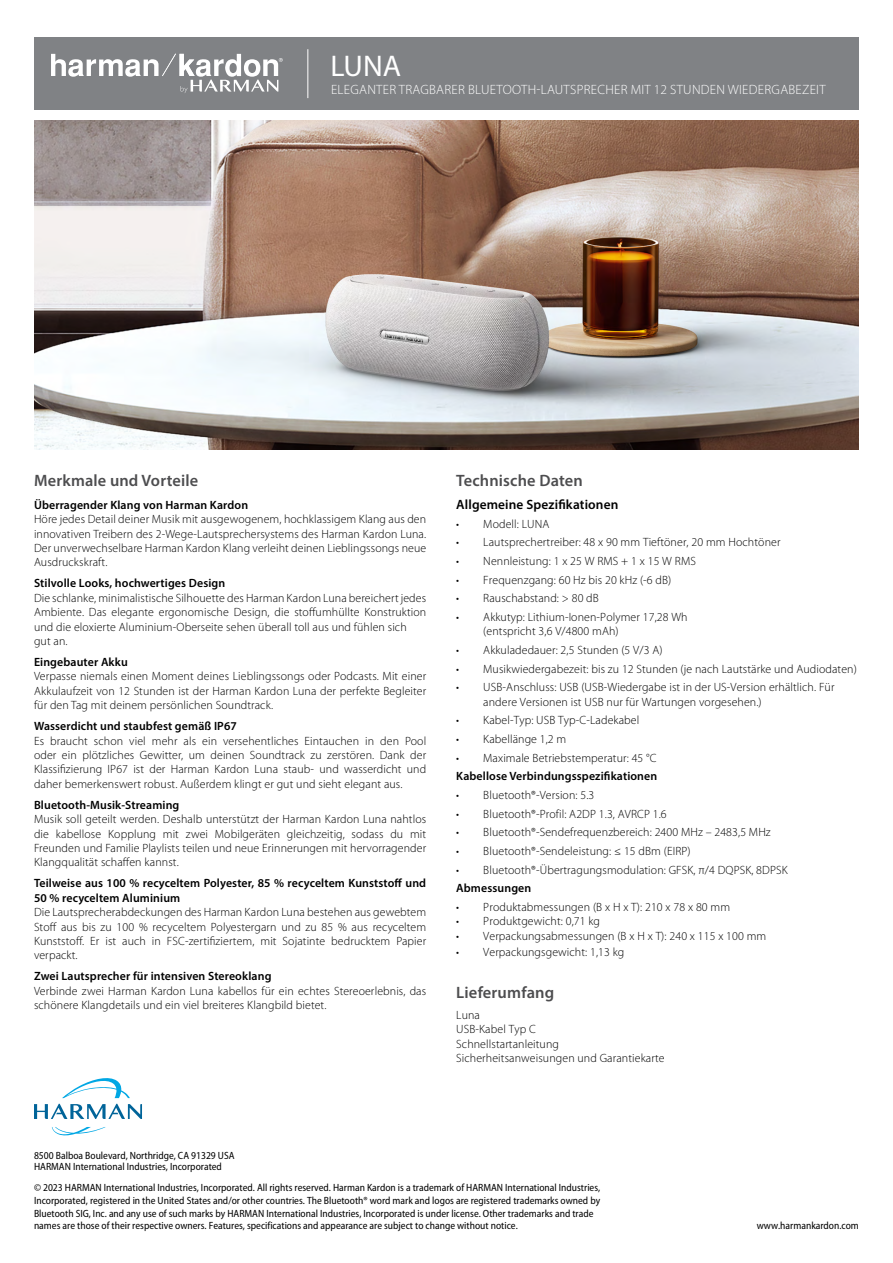
<style>
.page{position:relative;width:893px;height:1263px;background:#fff}
.page>*{position:absolute;margin:0;border:0;box-sizing:border-box;transform-origin:0 0}
.t1{font:30px "Myriad Pro";color:#fff}
.t2{font:600 16.5px "Myriad Pro";letter-spacing:.01em;color:#4d4d4f}
.t3{font:300 13.5px "Myriad Pro";letter-spacing:.02em;color:#fff}
.t4{font:600 13.5px "Myriad Pro";letter-spacing:.01em;color:#000}
.t5{font:300 12px/14.4px "Myriad Pro";letter-spacing:.01em;color:#000;text-align:justify}
.t6{font:600 12px/14.4px "Myriad Pro";letter-spacing:.01em;color:#000}
.t7{font:semi-condensed 10.5px/12.6px "Myriad Pro";color:#000}
</style>
<div class="page">
<div style="left:34px;top:37px;width:825px;height:72px;background:#808285"></div>
<hr style="left:307px;top:49px;width:1px;height:49px;background:#fff">
<svg style="left:51px;top:54px;width:232px;height:39px"></svg>
<img style="left:34px;top:120px;width:825px;height:329px">
<svg style="left:62px;top:1078px;width:68px;height:20px"></svg>
<svg style="left:52px;top:1127px;width:54px;height:9px"></svg>
<svg style="left:34px;top:1104px;width:108px;height:15px"></svg>
<h1 class="t1" style="left:330px;top:48px;width:72px">LUNA</h1>
<p class="t3" style="left:331px;top:82px;width:496px">ELEGANTER TRAGBARER BLUETOOTH-LAUTSPRECHER MIT 12 STUNDEN WIEDERGABEZEIT</p>
<h2 class="t2" style="left:34px;top:470px;width:166px">Merkmale und Vorteile</h2>
<p class="t6" style="left:34px;top:497px;width:216px">Überragender Klang von Harman Kardon</p>
<p class="t5" style="left:34px;top:512px;width:394px">Höre jedes Detail deiner Musik mit ausgewogenem, hochklassigem Klang aus den innovativen Treibern des 2-Wege-Lautsprechersystems des Harman Kardon Luna.<br>Der unverwechselbare Harman Kardon Klang verleiht deinen Lieblingssongs neue Ausdruckskraft.</p>
<p class="t6" style="left:34px;top:576px;width:193px">Stilvolle Looks, hochwertiges Design</p>
<p class="t5" style="left:34px;top:591px;width:394px;text-align:left">Die schlanke, minimalistische Silhouette des Harman Kardon Luna bereichert jedes Ambiente. Das elegante ergonomische Design, die stoffumhüllte Konstruktion und die eloxierte Aluminium-Oberseite sehen überall toll aus und fühlen sich gut an.</p>
<p class="t6" style="left:34px;top:654px;width:95px">Eingebauter Akku</p>
<p class="t5" style="left:34px;top:669px;width:394px">Verpasse niemals einen Moment deines Lieblingssongs oder Podcasts. Mit einer Akkulaufzeit von 12 Stunden ist der Harman Kardon Luna der perfekte Begleiter für den Tag mit deinem persönlichen Soundtrack.</p>
<p class="t6" style="left:34px;top:719px;width:204px">Wasserdicht und staubfest gemäß IP67</p>
<p class="t5" style="left:34px;top:733px;width:394px">Es braucht schon viel mehr als ein versehentliches Eintauchen in den Pool oder ein plötzliches Gewitter, um deinen Soundtrack zu zerstören. Dank der Klassifizierung IP67 ist der Harman Kardon Luna staub- und wasserdicht und daher bemerkenswert robust. Außerdem klingt er gut und sieht elegant aus.</p>
<p class="t6" style="left:34px;top:797px;width:147px">Bluetooth-Musik-Streaming</p>
<p class="t5" style="left:34px;top:812px;width:394px">Musik soll geteilt werden. Deshalb unterstützt der Harman Kardon Luna nahtlos die kabellose Kopplung mit zwei Mobilgeräten gleichzeitig, sodass du mit Freunden und Familie Playlists teilen und neue Erinnerungen mit hervorragender Klangqualität schaffen kannst.</p>
<p class="t6" style="left:34px;top:876px;width:394px">Teilweise aus 100 % recyceltem Polyester, 85 % recyceltem Kunststoff und<br>50 % recyceltem Aluminium</p>
<p class="t5" style="left:34px;top:905px;width:394px">Die Lautsprecherabdeckungen des Harman Kardon Luna bestehen aus gewebtem Stoff aus bis zu 100 % recyceltem Polyestergarn und zu 85 % aus recyceltem Kunststoff. Er ist auch in FSC-zertifiziertem, mit Sojatinte bedrucktem Papier verpackt.</p>
<p class="t6" style="left:34px;top:969px;width:239px">Zwei Lautsprecher für intensiven Stereoklang</p>
<p class="t5" style="left:34px;top:984px;width:394px">Verbinde zwei Harman Kardon Luna kabellos für ein echtes Stereoerlebnis, das schönere Klangdetails und ein viel breiteres Klangbild bietet.</p>
<h2 class="t2" style="left:456px;top:470px;width:128px">Technische Daten</h2>
<p class="t4" style="left:456px;top:496px;width:164px">Allgemeine Spezifikationen</p>
<p class="t5" style="left:456px;top:517px;width:95px">• Modell: LUNA</p>
<p class="t5" style="left:456px;top:535px;width:326px">• Lautsprechertreiber: 48 x 90 mm Tieftöner, 20 mm Hochtöner</p>
<p class="t5" style="left:456px;top:554px;width:241px">• Nennleistung: 1 x 25 W RMS + 1 x 15 W RMS</p>
<p class="t5" style="left:456px;top:573px;width:217px">• Frequenzgang: 60 Hz bis 20 kHz (-6 dB)</p>
<p class="t5" style="left:456px;top:591px;width:144px">• Rauschabstand: &gt; 80 dB</p>
<p class="t5" style="left:483px;top:610px;width:206px;text-indent:-27px">• Akkutyp: Lithium-Ionen-Polymer 17,28 Wh (entspricht 3,6 V/4800 mAh)</p>
<p class="t5" style="left:456px;top:643px;width:208px">• Akkuladedauer: 2,5 Stunden (5 V/3 A)</p>
<p class="t5" style="left:456px;top:662px;width:402px">• Musikwiedergabezeit: bis zu 12 Stunden (je nach Lautstärke und Audiodaten)</p>
<p class="t5" style="left:483px;top:680px;width:353px;text-indent:-27px">• USB-Anschluss: USB (USB-Wiedergabe ist in der US-Version erhältlich. Für andere Versionen ist USB nur für Wartungen vorgesehen.)</p>
<p class="t5" style="left:456px;top:713px;width:185px">• Kabel-Typ: USB Typ-C-Ladekabel</p>
<p class="t5" style="left:456px;top:732px;width:112px">• Kabellänge 1,2 m</p>
<p class="t5" style="left:456px;top:751px;width:202px">• Maximale Betriebstemperatur: 45 °C</p>
<p class="t6" style="left:456px;top:769px;width:202px">Kabellose Verbindungsspezifikationen</p>
<p class="t5" style="left:456px;top:788px;width:140px">• Bluetooth®-Version: 5.3</p>
<p class="t5" style="left:456px;top:807px;width:212px">• Bluetooth®-Profil: A2DP 1.3, AVRCP 1.6</p>
<p class="t5" style="left:456px;top:825px;width:316px">• Bluetooth®-Sendefrequenzbereich: 2400 MHz – 2483,5 MHz</p>
<p class="t5" style="left:456px;top:844px;width:236px">• Bluetooth®-Sendeleistung: ≤ 15 dBm (EIRP)</p>
<p class="t5" style="left:456px;top:862px;width:333px">• Bluetooth®-Übertragungsmodulation: GFSK, π/4 DQPSK, 8DPSK</p>
<p class="t6" style="left:456px;top:881px;width:77px">Abmessungen</p>
<p class="t5" style="left:456px;top:900px;width:275px">• Produktabmessungen (B x H x T): 210 x 78 x 80 mm</p>
<p class="t5" style="left:456px;top:914px;width:145px">• Produktgewicht: 0,71 kg</p>
<p class="t5" style="left:456px;top:929px;width:312px">• Verpackungsabmessungen (B x H x T): 240 x 115 x 100 mm</p>
<p class="t5" style="left:456px;top:945px;width:170px">• Verpackungsgewicht: 1,13 kg</p>
<h2 class="t2" style="left:456px;top:982px;width:100px">Lieferumfang</h2>
<p class="t5" style="left:456px;top:1008px;width:210px;text-align:left">Luna<br>USB-Kabel Typ C<br>Schnellstartanleitung<br>Sicherheitsanweisungen und Garantiekarte</p>
<p class="t7" style="left:34px;top:1150px;width:202px;line-height:11.6px">8500 Balboa Boulevard, Northridge, CA 91329 USA<br>HARMAN International Industries, Incorporated</p>
<p class="t7" style="left:34px;top:1182px;width:568px">© 2023 HARMAN International Industries, Incorporated. All rights reserved. Harman Kardon is a trademark of HARMAN International Industries, Incorporated, registered in the United States and/or other countries. The Bluetooth® word mark and logos are registered trademarks owned by Bluetooth SIG, Inc. and any use of such marks by HARMAN International Industries, Incorporated is under license. Other trademarks and trade names are those of their respective owners. Features, specifications and appearance are subject to change without notice.</p>
<p class="t7" style="left:757px;top:1219px;width:104px">www.harmankardon.com</p>
</div>
